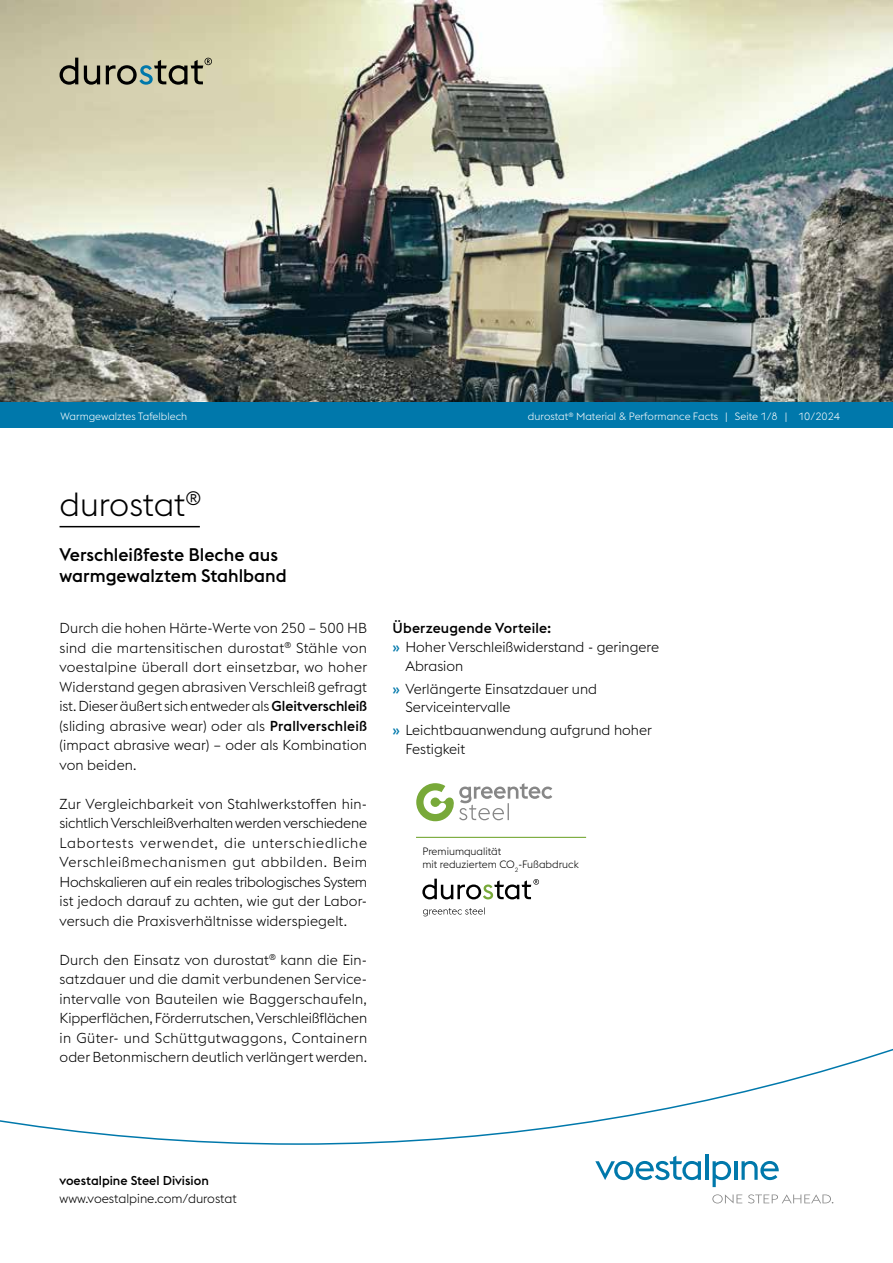
<style>
.page{position:relative;width:893px;height:1263px;background:#fff}
.page>*{position:absolute;margin:0;border:0;box-sizing:border-box;transform-origin:0 0}
.t1{font:300 33px "voestalpine";color:#000}
.t2{font:500 18px/21px "voestalpine";color:#000}
.t3{font:300 14.25px/19.5px "voestalpine";letter-spacing:.005em;color:#000}
.t4{font:500 14.25px "voestalpine";letter-spacing:.01em;color:#000}
.t5{font:300 12.75px "voestalpine";color:#000}
.t6{font:500 12.75px "voestalpine";color:#000}
.t7{font:300 10.5px "voestalpine";color:#fff}
.t8{font:300 10.5px/13.5px "voestalpine";color:#000}
.s1{font-style:inherit}
.s2{font-weight:500}
.s3{font-weight:500;color:#0078ab}
</style>
<div class="page">
<svg style="left:595px;top:1156px;width:106px;height:24px"></svg>
<hr style="left:705px;top:1154px;width:3px;height:26px;background:#0078ab">
<svg style="left:713px;top:1161px;width:18px;height:26px"></svg>
<hr style="left:734px;top:1161px;width:3px;height:19px;background:#0078ab">
<svg style="left:741px;top:1161px;width:38px;height:19px"></svg>
<svg style="left:712px;top:1194px;width:30px;height:9px"></svg>
<svg style="left:748px;top:1194px;width:85px;height:9px"></svg>
<svg style="left:0;top:1048px;width:893px;height:97px"></svg>
<img style="left:0;top:0;width:893px;height:402px">
<div style="left:0;top:402px;width:893px;height:25px;background:#0078ab"></div>
<svg style="left:60px;top:58px;width:18px;height:27px"></svg>
<svg style="left:84px;top:66px;width:16px;height:19px"></svg>
<svg style="left:106px;top:58px;width:106px;height:27px;background:#9a9c85"></svg>
<hr style="left:60px;top:526px;width:140px;height:1px;background:#000">
<svg style="left:416px;top:783px;width:136px;height:38px"></svg>
<hr style="left:416px;top:837px;width:170px;height:1px;background:#78a939">
<svg style="left:422px;top:879px;width:117px;height:20px"></svg>
<svg style="left:423px;top:907px;width:62px;height:9px"></svg>
<p class="t7" style="left:61px;top:410px;width:128px">Warmgewalztes Tafelblech</p>
<p class="t7" style="left:528px;top:410px;width:314px">durostat<sup>®</sup> Material &amp; Performance Facts | Seite 1/8 | <span class="s1">10</span>/202<span class="s1">4</span></p>
<h1 class="t1" style="left:60px;top:485px;width:143px">durostat<sup>®</sup></h1>
<p class="t2" style="left:60px;top:544px;width:229px">Verschleißfeste Bleche aus warmgewalztem Stahlband</p>
<p class="t3" style="left:60px;top:618px;width:309px;text-align:justify">Durch die hohen Härte-Werte von 250 – 500 HB sind die martensitischen durostat<sup>®</sup> Stähle von voestalpine überall dort einsetzbar, wo hoher Widerstand gegen abrasiven Verschleiß gefragt ist. Dieser äußert sich entweder als <span class="s2">Gleitverschleiß </span>(sliding abrasive wear) oder als <span class="s2">Prallverschleiß </span>(impact abrasive wear) – oder als Kombination von beiden.</p>
<p class="t3" style="left:60px;top:794px;width:309px">Zur Vergleichbarkeit von Stahlwerkstoffen hin-- sichtlich Verschleißverhalten werden verschiedene Labortests verwendet, die unterschiedliche Verschleißmechanismen gut abbilden. Beim Hochskalieren auf ein reales tribologisches System ist jedoch darauf zu achten, wie gut der Labor&shy;versuch die Praxisverhältnisse widerspiegelt.</p>
<p class="t3" style="left:60px;top:950px;width:309px">Durch den Einsatz von durostat<sup>®</sup> kann die Ein&shy;satzdauer und die damit verbundenen Service&shy;intervalle von Bauteilen wie Baggerschaufeln, Kipperflächen, Förderrutschen, Verschleißflächen in Güter- und Schüttgutwaggons, Containern oder Betonmischern deutlich verlängert werden.</p>
<p class="t4" style="left:393px;top:619px;width:160px">Überzeugende Vorteile:</p>
<p class="t3" style="left:393px;top:637px;width:268px"><span class="s3">»</span> Hoher Verschleißwiderstand - geringere</p>
<p class="t3" style="left:405px;top:656px;width:59px">Abrasion</p>
<p class="t3" style="left:405px;top:679px;width:193px;line-height:18.8px;text-indent:-13px"><span class="s3">»</span> Verlängerte Einsatzdauer und<br>Serviceintervalle</p>
<p class="t3" style="left:405px;top:721px;width:248px;line-height:18.8px;text-indent:-13px"><span class="s3">»</span> Leichtbauanwendung aufgrund hoher<br>Festigkeit</p>
<p class="t8" style="left:422px;top:844px;width:158px">Premiumqualität<br>mit reduziertem CO<sub>2</sub>-Fußabdruck</p>
<p class="t6" style="left:60px;top:1173px;width:151px">voestalpine Steel Division</p>
<p class="t5" style="left:60px;top:1191px;width:179px">www.voestalpine.com/durostat</p>
</div>
